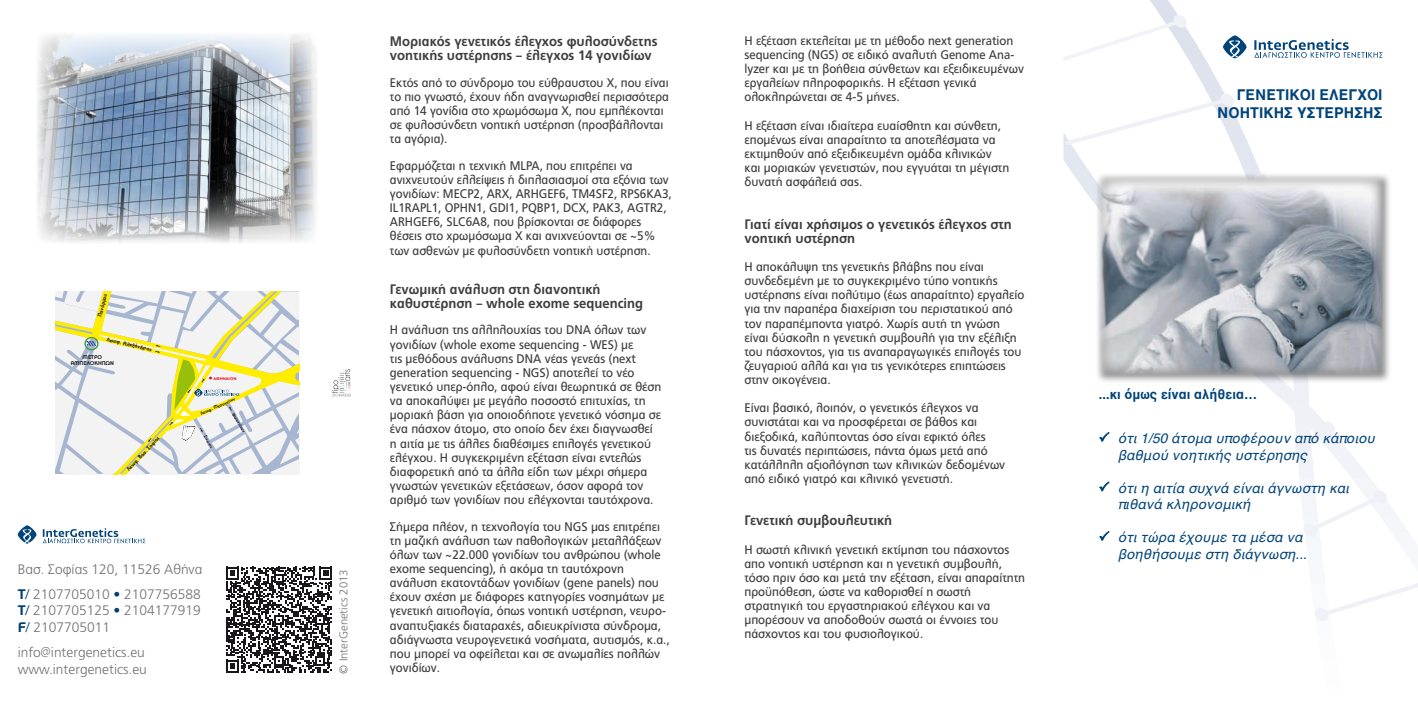
<style>
.page{position:relative;width:1418px;height:709px;background:#fff}
.page>*{position:absolute;margin:0;border:0;box-sizing:border-box;transform-origin:0 0}
.t1{font:700 15.25px/18.2px "Helvetica";color:#00447a;text-align:right;scale:.95 1}
.t2{font:700 13.75px/14.1px "PF Catalog";color:#3e3e40;scale:.95 1}
.t3{font:italic 13.75px/16.5px "Helvetica";color:#00447a}
.t4{font:300 13.75px/16.5px "PF Catalog";color:#707173}
.t5{font:700 13.75px "Helvetica";color:#00447a;scale:.95 1}
.t6{font:12.5px/14.1px "PF Catalog";color:#3e3e40;scale:.95 1}
.t7{font:12.5px/14.1px "PF Catalog";color:#3e3e40;scale:.94 1}
.t8{font:300 11.25px "PF Catalog";color:#707173}
.t9{font:700 5.75px "PF Universal";color:#1a171c;scale:.95 1}
.t10{font:700 5.62px "PF Universal";color:#1a171c}
.t11{font:700 5.38px/6.5px "PF Universal";color:#1a171c;text-align:center;scale:1.06 1}
.t12{font:700 4.5px "PF Universal";color:#1a171c;scale:1.04 1}
.t13{font:700 4.25px "PF Universal";color:#1a171c}
.t14{font:700 4px "PF Transport";color:#e2001a;scale:1.06 1}
.s1{font-family:"PF Beau Sans Pro";font-weight:700;color:#003f73}
.s2{color:#003f73}
</style>
<div class="page">
<svg style="left:1063px;top:0;width:335px;height:533px"></svg>
<svg style="left:1063px;top:14px;width:124px;height:62px"></svg>
<svg style="left:1063px;top:93px;width:171px;height:55px"></svg>
<svg style="left:1294px;top:420px;width:41px;height:35px"></svg>
<svg style="left:1302px;top:489px;width:85px;height:48px"></svg>
<svg style="left:1315px;top:584px;width:102px;height:37px"></svg>
<svg style="left:1063px;top:0;width:65px;height:2px"></svg>
<svg style="left:55px;top:291px;width:244px;height:183px"></svg>
<svg style="left:226px;top:566px;width:106px;height:107px"></svg>
<svg style="left:18px;top:525px;width:19px;height:18px"></svg>
<svg style="left:43px;top:528px;width:102px;height:15px"></svg>
<img style="left:37px;top:34px;width:280px;height:209px">
<svg style="left:332px;top:369px;width:19px;height:27px"></svg>
<div style="left:1094px;top:172px;width:297px;height:211px;background:#1a171c;opacity:.5"></div>
<img style="left:1098px;top:177px;width:284px;height:197px">
<svg style="left:1222px;top:35px;width:24px;height:23px"></svg>
<svg style="left:1254px;top:39px;width:128px;height:19px"></svg>
<svg style="left:1098px;top:432px;width:11px;height:10px"></svg>
<svg style="left:1098px;top:481px;width:11px;height:11px"></svg>
<svg style="left:1098px;top:531px;width:11px;height:10px"></svg>
<p class="t9" style="left:96px;top:316px;width:27px;rotate:-76deg">Πανόρµου</p>
<p class="t11" style="left:107px;top:336px;width:45px;rotate:12deg">Λεωφ. Αλεξάνδρας</p>
<p class="t11" style="left:71px;top:353px;width:42px">ΜΕΤΡΟ<br>ΑΜΠΕΛΟΚΗΠΩΝ</p>
<p class="t10" style="left:125px;top:467px;width:47px;rotate:-47deg">Λεωφ. Βασ. Σοφίας</p>
<p class="t14" style="left:213px;top:376px;width:23px">ΑΘΗΝΑΙΟΝ</p>
<p class="t12" style="left:200px;top:411px;width:37px;rotate:-24deg">Λεωφ. Μεσογείων</p>
<p class="t13" style="left:207px;top:434px;width:16px;rotate:61deg">Σινώπης</p>
<p class="t13" style="left:235px;top:411px;width:24px;rotate:59deg">Φαραντάτων</p>
<p class="t4" style="left:18px;top:556px;width:186px;line-height:25.2px">Βασ. Σοφίας 120, 11526 Αθήνα<br><span class="s1">Τ</span><span class="s2">/</span> 2107705010 <span class="s2">•</span> 2107756588</p>
<p class="t4" style="left:18px;top:602px;width:184px"><span class="s1">Τ</span><span class="s2">/</span> 2107705125 <span class="s2">•</span> 2104177919<br><span class="s1">F</span><span class="s2">/</span> 2107705011</p>
<p class="t4" style="left:18px;top:644px;width:131px">info@intergenetics.eu www.intergenetics.eu</p>
<p class="t8" style="left:337px;top:673px;width:106px;rotate:-90deg">© InterGenetics 2013</p>
<p class="t2" style="left:390px;top:34px;width:283px">Μοριακός γενετικός έλεγχος φυλοσύνδετης νοητικής υστέρησης – έλεγχος 14 γονιδίων</p>
<p class="t7" style="left:390px;top:75px;width:298px">Εκτός από το σύνδρομο του εύθραυστου Χ, που είναι το πιο γνωστό, έχουν ήδη αναγνωρισθεί περισσότερα από 14 γονίδια στο χρωμόσωμα Χ, που εμπλέκονται σε φυλοσύνδετη νοητική υστέρηση (προσβάλλονται τα αγόρια).</p>
<p class="t7" style="left:390px;top:158px;width:301px">Εφαρμόζεται η τεχνική MLPA, που επιτρέπει να ανιχνευτούν ελλείψεις ή διπλασιασμοί στα εξόνια των γονιδίων: MECP2, ARX, ARHGEF6, TM4SF2, RPS6KA3, IL1RAPL1, OPHN1, GDI1, PQBP1, DCX, PAK3, AGTR2, ARHGEF6, SLC6A8, που βρίσκονται σε διάφορες θέσεις στο χρωμόσωμα Χ και ανιχνεύονται σε ~5% των ασθενών με φυλοσύνδετη νοητική υστέρηση.</p>
<p class="t2" style="left:390px;top:282px;width:268px">Γενωμική ανάλυση στη διανοητική καθυστέρηση – whole exome sequencing</p>
<p class="t6" style="left:390px;top:323px;width:287px">Η ανάλυση της αλληλουχίας του DNA όλων των γονιδίων (whole exome sequencing - WES) με<br>τις μεθόδους ανάλυσης DNA νέας γενεάς (next generation sequencing - NGS) αποτελεί το νέο γενετικό υπερ-όπλο, αφού είναι θεωρητικά σε θέση να αποκαλύψει με μεγάλο ποσοστό επιτυχίας, τη μοριακή βάση για οποιοδήποτε γενετικό νόσημα σε ένα πάσχον άτομο, στο οποίο δεν έχει διαγνωσθεί η αιτία με τις άλλες διαθέσιμες επιλογές γενετικού ελέγχου. Η συγκεκριμένη εξέταση είναι εντελώς διαφορετική από τα άλλα είδη των μέχρι σήμερα γνωστών γενετικών εξετάσεων, όσον αφορά τον αριθμό των γονιδίων που ελέγχονται ταυτόχρονα.</p>
<p class="t6" style="left:390px;top:519px;width:296px">Σήμερα πλέον, η τεχνολογία του NGS μας επιτρέπει τη μαζική ανάλυση των παθολογικών μεταλλάξεων όλων των ~22.000 γονιδίων του ανθρώπου (whole exome sequencing), ή ακόμα τη ταυτόχρονη ανάλυση εκατοντάδων γονιδίων (gene panels) που έχουν σχέση με διάφορες κατηγορίες νοσημάτων με γενετική αιτιολογία, όπως νοητική υστέρηση, νευρο&shy;αναπτυξιακές διαταραχές, αδιευκρίνιστα σύνδρομα, αδιάγνωστα νευρογενετικά νοσήματα, αυτισμός, κ.α., που μπορεί να οφείλεται και σε ανωμαλίες πολλών γονιδίων.</p>
<p class="t6" style="left:744px;top:34px;width:296px">Η εξέταση εκτελείται με τη μέθοδο next generation sequencing (NGS) σε ειδικό αναλυτή Genome Ana&shy;lyzer και με τη βοήθεια σύνθετων και εξειδικευμένων εργαλείων πληροφορικής. Η εξέταση γενικά ολοκληρώνεται σε 4-5 μήνες.</p>
<p class="t6" style="left:744px;top:118px;width:280px">Η εξέταση είναι ιδιαίτερα ευαίσθητη και σύνθετη, επομένως είναι απαραίτητο τα αποτελέσματα να εκτιμηθούν από εξειδικευμένη ομάδα κλινικών και μοριακών γενετιστών, που εγγυάται τη μέγιστη δυνατή ασφάλειά σας.</p>
<p class="t2" style="left:744px;top:217px;width:283px">Γιατί είναι χρήσιμος ο γενετικός έλεγχος στη νοητική υστέρηση</p>
<p class="t6" style="left:744px;top:260px;width:296px">Η αποκάλυψη της γενετικής βλάβης που είναι συνδεδεμένη με το συγκεκριμένο τύπο νοητικής υστέρησης είναι πολύτιμο (έως απαραίτητο) εργαλείο για την παραπέρα διαχείριση του περιστατικού από τον παραπέμποντα γιατρό. Χωρίς αυτή τη γνώση είναι δύσκολη η γενετική συμβουλή για την εξέλιξη του πάσχοντος, για τις αναπαραγωγικές επιλογές του ζευγαριού αλλά και για τις γενικότερες επιπτώσεις στην οικογένεια.</p>
<p class="t6" style="left:744px;top:401px;width:276px">Είναι βασικό, λοιπόν, ο γενετικός έλεγχος να συνιστάται και να προσφέρεται σε βάθος και διεξοδικά, καλύπτοντας όσο είναι εφικτό όλες<br>τις δυνατές περιπτώσεις, πάντα όμως μετά από κατάλληλη αξιολόγηση των κλινικών δεδομένων από ειδικό γιατρό και κλινικό γενετιστή.</p>
<p class="t2" style="left:744px;top:513px;width:157px">Γενετική συμβουλευτική</p>
<p class="t6" style="left:744px;top:542px;width:297px">Η σωστή κλινική γενετική εκτίμηση του πάσχοντος απο νοητική υστέρηση και η γενετική συμβουλή, τόσο πριν όσο και μετά την εξέταση, είναι απαραίτητη προϋπόθεση, ώστε να καθορισθεί η σωστή στρατηγική του εργαστηριακού ελέγχου και να μπορέσουν να αποδοθούν σωστά οι έννοιες του πάσχοντος και του φυσιολογικού.</p>
<p class="t1" style="left:1217px;top:86px;width:176px">ΓΕΝΕΤΙΚΟΙ ΕΛΕΓΧΟΙ<br>ΝΟΗΤΙΚΗΣ ΥΣΤΕΡΗΣΗΣ</p>
<p class="t5" style="left:1098px;top:383px;width:168px">...κι όμως είναι αλήθεια…</p>
<p class="t3" style="left:1117px;top:430px;width:259px">ότι 1/50 άτομα υποφέρουν από κάποιου βαθμού νοητικής υστέρησης</p>
<p class="t3" style="left:1117px;top:480px;width:233px">ότι η αιτία συχνά είναι άγνωστη και πιθανά κληρονομική</p>
<p class="t3" style="left:1117px;top:529px;width:191px">ότι τώρα έχουμε τα μέσα να βοηθήσουμε στη διάγνωση...</p>
</div>
